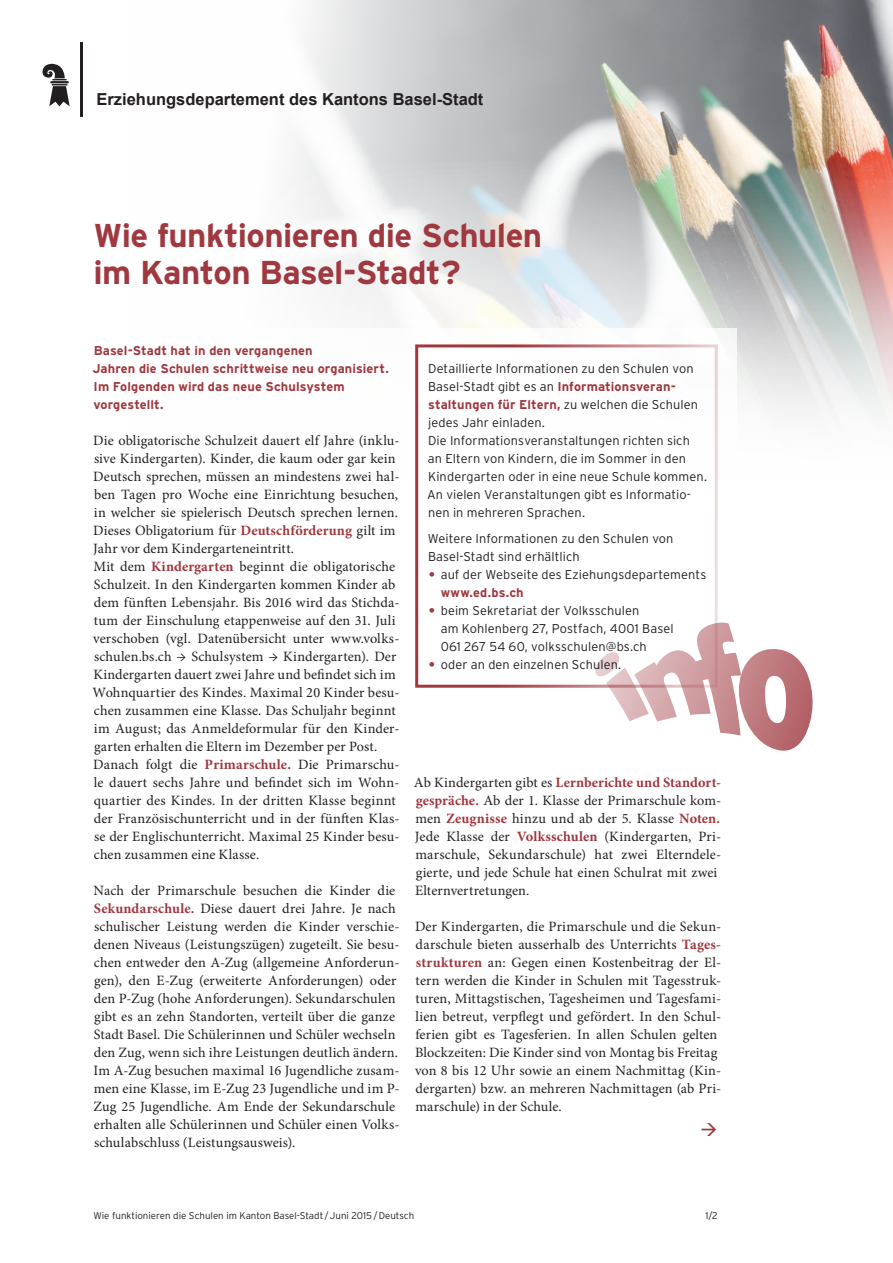
<style>
.page{position:relative;width:893px;height:1263px;background:#fff}
.page>*{position:absolute;margin:0;border:0;box-sizing:border-box;transform-origin:0 0}
.t1{font:700 33px/37.5px "Interstate";letter-spacing:-.015em;color:#9f383f}
.t2{font:700 16.5px "Arial";color:#231f20}
.t3{font:14.25px/18px "Minion Pro";letter-spacing:.005em;color:#231f20}
.t4{font:300 12.75px/18px "Interstate";letter-spacing:.01em;color:#231f20}
.t5{font:700 12.75px/18px "Interstate";letter-spacing:.01em;color:#9f383f}
.t6{font:300 9.75px "Interstate";color:#231f20}
.s1{font-weight:700;color:#9f383f}
</style>
<div class="page">
<img style="left:295px;top:0;width:598px;height:151px">
<svg style="left:291px;top:151px;width:602px;height:265px"></svg>
<div style="left:415px;top:344px;width:303px;height:344px;background:#fff;border:3px solid #9f383f"></div>
<svg style="left:594px;top:622px;width:219px;height:129px"></svg>
<svg style="left:42px;top:63px;width:28px;height:43px"></svg>
<hr style="left:80px;top:43px;width:2px;height:74px;background:#231f20">
<p class="t2" style="left:97px;top:88px;width:388px">Erziehungsdepartement des Kantons Basel-Stadt</p>
<h1 class="t1" style="left:94px;top:216px;width:450px">Wie funktionieren die Schulen im Kanton Basel-Stadt?</h1>
<p class="t5" style="left:92px;top:341px;width:298px">Basel-Stadt hat in den vergangenen<br>Jahren die Schulen schrittweise neu organisiert.<br>Im Folgenden wird das neue Schulsystem vorgestellt.</p>
<p class="t3" style="left:93px;top:431px;width:308px">Die obligatorische Schulzeit dauert elf Jahre (inklu&shy;sive Kindergarten). Kinder, die kaum oder gar kein Deutsch sprechen, müssen an mindestens zwei hal&shy;ben Tagen pro Woche eine Einrichtung besuchen, in welcher sie spielerisch Deutsch sprechen lernen.<br>Dieses Obligatorium für <span class="s1">Deutschförderung</span> gilt im Jahr vor dem Kindergarteneintritt.<br>Mit dem <span class="s1">Kindergarten</span> beginnt die obligatorische Schulzeit. In den Kindergarten kommen Kinder ab dem fünften Lebensjahr. Bis 2016 wird das Stichda&shy;tum der Einschulung etappenweise auf den 31. Juli verschoben (vgl. Datenübersicht unter www.volks&shy;schulen.bs.ch → Schulsystem → Kindergarten). Der Kindergarten dauert zwei Jahre und befindet sich im Wohnquartier des Kindes. Maximal 20 Kinder besu&shy;chen zusammen eine Klasse. Das Schuljahr beginnt im August; das Anmeldeformular für den Kinder&shy;garten erhalten die Eltern im Dezember per Post.<br>Danach folgt die <span class="s1">Primarschule.</span> Die Primarschu&shy;le dauert sechs Jahre und befindet sich im Wohn&shy;quartier des Kindes. In der dritten Klasse beginnt der Französischunterricht und in der fünften Klas&shy;se der Englischunterricht. Maximal 25 Kinder besu&shy;chen zusammen eine Klasse.</p>
<p class="t3" style="left:93px;top:881px;width:308px">Nach der Primarschule besuchen die Kinder die <span class="s1">Sekundarschule.</span> Diese dauert drei Jahre. Je nach schulischer Leistung werden die Kinder verschie&shy;denen Niveaus (Leistungszügen) zugeteilt. Sie besu&shy;chen entweder den A-Zug (allgemeine Anforderun&shy;gen), den E-Zug (erweiterte Anforderungen) oder den P-Zug (hohe Anforderungen). Sekundarschulen gibt es an zehn Standorten, verteilt über die ganze Stadt Basel. Die Schülerinnen und Schüler wechseln den Zug, wenn sich ihre Leistungen deutlich ändern.<br>Im A-Zug besuchen maximal 16 Jugendliche zusam&shy;men eine Klasse, im E-Zug 23 Jugendliche und im P-Zug 25 Jugendliche. Am Ende der Sekundarschule erhalten alle Schülerinnen und Schüler einen Volks&shy;schulabschluss (Leistungsausweis).</p>
<p class="t4" style="left:427px;top:359px;width:281px">Detaillierte Informationen zu den Schulen von Basel-Stadt gibt es an <span class="s1">Informationsveran&shy;staltungen für Eltern,</span> zu welchen die Schulen jedes Jahr einladen.<br>Die Informationsveranstaltungen richten sich<br>an Eltern von Kindern, die im Sommer in den Kindergarten oder in eine neue Schule kommen.<br>An vielen Veranstaltungen gibt es Informatio&shy;nen in mehreren Sprachen.</p>
<p class="t4" style="left:428px;top:530px;width:247px">Weitere Informationen zu den Schulen von<br>Basel-Stadt sind erhältlich</p>
<p class="t4" style="left:441px;top:566px;width:267px;text-indent:-12px"><span class="s1">•</span> auf der Webseite des Eziehungsdepartements <span class="s1">www.ed.bs.ch</span></p>
<p class="t4" style="left:441px;top:602px;width:234px;text-indent:-12px"><span class="s1">•</span> beim Sekretariat der Volksschulen<br>am Kohlenberg 27, Postfach, 4001 Basel<br>061 267 54 60, volksschulen@bs.ch</p>
<p class="t4" style="left:429px;top:656px;width:194px"><span class="s1">•</span> oder an den einzelnen Schulen.</p>
<p class="t3" style="left:414px;top:773px;width:309px">Ab Kindergarten gibt es <span class="s1">Lernberichte und Standort&shy;gespräche.</span> Ab der 1. Klasse der Primarschule kom&shy;men <span class="s1">Zeugnisse</span> hinzu und ab der 5. Klasse <span class="s1">Noten.<br></span>Jede Klasse der <span class="s1">Volksschulen</span> (Kindergarten, Pri&shy;marschule, Sekundarschule) hat zwei Elterndele&shy;gierte, und jede Schule hat einen Schulrat mit zwei Elternvertretungen.</p>
<p class="t3" style="left:415px;top:917px;width:308px">Der Kindergarten, die Primarschule und die Sekun&shy;darschule bieten ausserhalb des Unterrichts <span class="s1">Tages&shy;strukturen</span> an: Gegen einen Kostenbeitrag der El&shy;tern werden die Kinder in Schulen mit Tagesstruk&shy;turen, Mittagstischen, Tagesheimen und Tagesfami&shy;lien betreut, verpflegt und gefördert. In den Schul&shy;ferien gibt es Tagesferien. In allen Schulen gelten Blockzeiten: Die Kinder sind von Montag bis Freitag von 8 bis 12 Uhr sowie an einem Nachmittag (Kin&shy;dergarten) bzw. an mehreren Nachmittagen (ab Pri&shy;marschule) in der Schule.</p>
<p class="t6" style="left:94px;top:1210px;width:322px">Wie funktionieren die Schulen im Kanton Basel-Stadt /Juni 2015/Deutsch</p>
<p class="t6" style="left:705px;top:1210px;width:14px">1/2</p>
</div>
